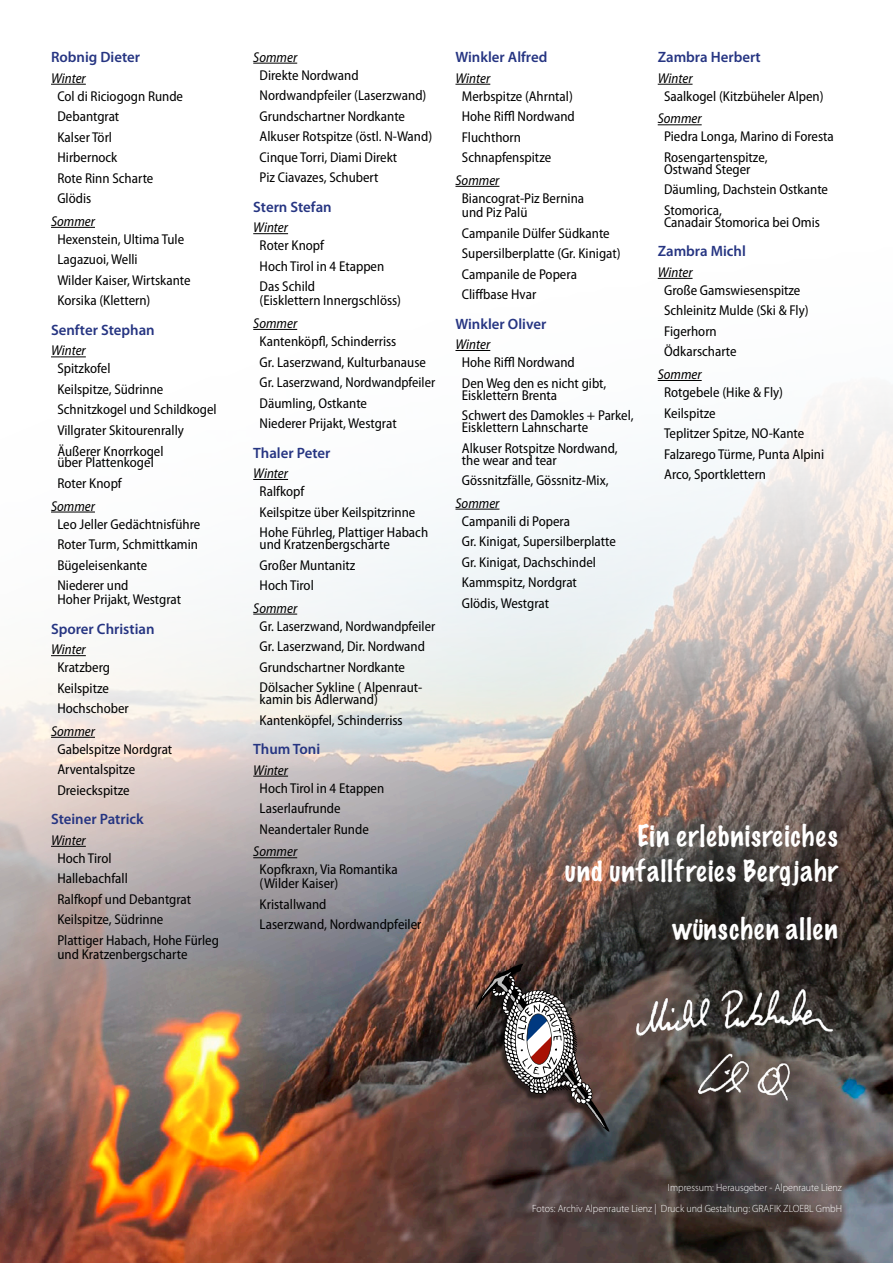
<style>
.page{position:relative;width:893px;height:1263px;background:#fff}
.page>*{position:absolute;margin:0;border:0;box-sizing:border-box;transform-origin:0 0}
.t1{font:100 27px/34.5px "Marker Felt";letter-spacing:.04em;color:#fff;text-align:right}
.t2{font:600 15px "Myriad Pro";color:#263582}
.t3{font:semi-condensed 14.25px/20.5px "Myriad Pro";color:#000}
.t4{font:italic semi-condensed 14.25px "Myriad Pro";color:#000}
.t5{font:300 10.5px/21px "Myriad Pro";color:#fff;text-align:right;scale:.95 1}
</style>
<div class="page">
<img style="left:0;top:185px;width:893px;height:1078px">
<div style="left:470px;top:965px;width:139px;height:174px;background:#000;opacity:.5"></div>
<svg style="left:476px;top:964px;width:134px;height:167px"></svg>
<img style="left:688px;top:1050px;width:109px;height:50px">
<img style="left:630px;top:979px;width:212px;height:64px">
<hr style="left:51px;top:84px;width:35px;height:1px;background:#000">
<hr style="left:51px;top:227px;width:44px;height:1px;background:#000">
<hr style="left:51px;top:356px;width:35px;height:1px;background:#000">
<hr style="left:51px;top:512px;width:44px;height:1px;background:#000">
<hr style="left:51px;top:655px;width:35px;height:1px;background:#000">
<hr style="left:51px;top:737px;width:44px;height:1px;background:#000">
<hr style="left:51px;top:846px;width:35px;height:1px;background:#000">
<hr style="left:253px;top:63px;width:44px;height:1px;background:#000">
<hr style="left:253px;top:233px;width:35px;height:1px;background:#000">
<hr style="left:253px;top:329px;width:44px;height:1px;background:#000">
<hr style="left:253px;top:479px;width:35px;height:1px;background:#000">
<hr style="left:253px;top:614px;width:44px;height:1px;background:#000">
<hr style="left:253px;top:776px;width:35px;height:1px;background:#000">
<hr style="left:253px;top:857px;width:44px;height:1px;background:#000">
<hr style="left:455px;top:84px;width:35px;height:1px;background:#000">
<hr style="left:455px;top:186px;width:44px;height:1px;background:#000">
<hr style="left:455px;top:350px;width:35px;height:1px;background:#000">
<hr style="left:455px;top:509px;width:44px;height:1px;background:#000">
<hr style="left:658px;top:84px;width:34px;height:1px;background:#000">
<hr style="left:658px;top:124px;width:44px;height:1px;background:#000">
<hr style="left:658px;top:278px;width:34px;height:1px;background:#000">
<hr style="left:658px;top:380px;width:44px;height:1px;background:#000">
<p class="t2" style="left:51px;top:49px;width:91px">Robnig Dieter</p>
<p class="t4" style="left:51px;top:70px;width:36px">Winter</p>
<p class="t3" style="left:57px;top:86px;width:127px">Col di Riciogogn Runde<br>Debantgrat<br>Kalser Törl<br>Hirbernock<br>Rote Rinn Scharte<br>Glödis</p>
<p class="t4" style="left:51px;top:214px;width:45px">Sommer</p>
<p class="t3" style="left:57px;top:229px;width:135px">Hexenstein, Ultima Tule<br>Lagazuoi, Welli<br>Wilder Kaiser, Wirtskante<br>Korsika (Klettern)</p>
<p class="t2" style="left:51px;top:322px;width:105px">Senfter Stephan</p>
<p class="t4" style="left:51px;top:343px;width:36px">Winter</p>
<p class="t3" style="left:57px;top:359px;width:161px">Spitzkofel<br>Keilspitze, Südrinne<br>Schnitzkogel und Schildkogel<br>Villgrater Skitourenrally<br>Äußerer Knorrkogel</p>
<p class="t3" style="left:57px;top:453px;width:98px">über Plattenkogel<br>Roter Knopf</p>
<p class="t4" style="left:51px;top:498px;width:45px">Sommer</p>
<p class="t3" style="left:57px;top:514px;width:144px">Leo Jeller Gedächtnisführe<br>Roter Turm, Schmittkamin<br>Bügeleisenkante<br>Niederer und</p>
<p class="t3" style="left:57px;top:589px;width:125px">Hoher Prijakt, Westgrat</p>
<p class="t2" style="left:51px;top:620px;width:105px">Sporer Christian</p>
<p class="t4" style="left:51px;top:642px;width:36px">Winter</p>
<p class="t3" style="left:57px;top:657px;width:73px">Kratzberg<br>Keilspitze<br>Hochschober</p>
<p class="t4" style="left:51px;top:723px;width:45px">Sommer</p>
<p class="t3" style="left:57px;top:739px;width:116px">Gabelspitze Nordgrat<br>Arventalspitze<br>Dreieckspitze</p>
<p class="t2" style="left:51px;top:811px;width:94px">Steiner Patrick</p>
<p class="t4" style="left:51px;top:832px;width:36px">Winter</p>
<p class="t3" style="left:57px;top:848px;width:163px">Hoch Tirol<br>Hallebachfall<br>Ralfkopf und Debantgrat<br>Keilspitze, Südrinne<br>Plattiger Habach, Hohe Fürleg</p>
<p class="t3" style="left:57px;top:944px;width:132px">und Kratzenbergscharte</p>
<p class="t4" style="left:253px;top:49px;width:45px">Sommer</p>
<p class="t3" style="left:260px;top:65px;width:174px">Direkte Nordwand<br>Nordwandpfeiler (Laserzwand)<br>Grundschartner Nordkante<br>Alkuser Rotspitze (östl. N-Wand)<br>Cinque Torri, Diami Direkt<br>Piz Ciavazes, Schubert</p>
<p class="t2" style="left:253px;top:198px;width:80px">Stern Stefan</p>
<p class="t4" style="left:253px;top:220px;width:36px">Winter</p>
<p class="t3" style="left:260px;top:236px;width:126px">Roter Knopf<br>Hoch Tirol in 4 Etappen<br>Das Schild</p>
<p class="t3" style="left:260px;top:291px;width:143px">(Eisklettern Innergschlöss)</p>
<p class="t4" style="left:253px;top:316px;width:45px">Sommer</p>
<p class="t3" style="left:260px;top:331px;width:177px">Kantenköpfl, Schinderriss<br>Gr. Laserzwand, Kulturbanause<br>Gr. Laserzwand, Nordwandpfeiler<br>Däumling, Ostkante<br>Niederer Prijakt, Westgrat</p>
<p class="t2" style="left:253px;top:444px;width:79px">Thaler Peter</p>
<p class="t4" style="left:253px;top:466px;width:36px">Winter</p>
<p class="t3" style="left:260px;top:481px;width:170px">Ralfkopf<br>Keilspitze über Keilspitzrinne<br>Hohe Führleg, Plattiger Habach</p>
<p class="t3" style="left:260px;top:534px;width:132px">und Kratzenbergscharte<br>Großer Muntanitz<br>Hoch Tirol</p>
<p class="t4" style="left:253px;top:600px;width:45px">Sommer</p>
<p class="t3" style="left:260px;top:616px;width:177px">Gr. Laserzwand, Nordwandpfeiler<br>Gr. Laserzwand, Dir. Nordwand<br>Grundschartner Nordkante<br>Dölsacher Sykline ( Alpenraut-</p>
<p class="t3" style="left:260px;top:689px;width:145px">kamin bis Adlerwand)<br>Kantenköpfel, Schinderriss</p>
<p class="t2" style="left:253px;top:741px;width:68px">Thum Toni</p>
<p class="t4" style="left:253px;top:762px;width:36px">Winter</p>
<p class="t3" style="left:260px;top:778px;width:126px">Hoch Tirol in 4 Etappen<br>Laserlaufrunde<br>Neandertaler Runde</p>
<p class="t4" style="left:253px;top:844px;width:45px">Sommer</p>
<p class="t3" style="left:260px;top:863px;width:140px;line-height:14.1px">Kopfkraxn, Via Romantika (Wilder Kaiser)</p>
<p class="t3" style="left:260px;top:894px;width:163px">Kristallwand<br>Laserzwand, Nordwandpfeiler</p>
<p class="t2" style="left:455px;top:49px;width:93px">Winkler Alfred</p>
<p class="t4" style="left:455px;top:70px;width:36px">Winter</p>
<p class="t3" style="left:462px;top:86px;width:114px">Merbspitze (Ahrntal)<br>Hohe Riffl Nordwand<br>Fluchthorn<br>Schnapfenspitze</p>
<p class="t4" style="left:455px;top:172px;width:45px">Sommer</p>
<p class="t3" style="left:462px;top:191px;width:124px;line-height:14.1px">Biancograt-Piz Bernina und Piz Palü</p>
<p class="t3" style="left:462px;top:223px;width:160px">Campanile Dülfer Südkante<br>Supersilberplatte (Gr. Kinigat)<br>Campanile de Popera<br>Cliffbase Hvar</p>
<p class="t2" style="left:455px;top:315px;width:92px">Winkler Oliver</p>
<p class="t4" style="left:455px;top:337px;width:36px">Winter</p>
<p class="t3" style="left:462px;top:352px;width:146px">Hohe Riffl Nordwand<br>Den Weg den es nicht gibt,</p>
<p class="t3" style="left:462px;top:385px;width:173px">Eisklettern Brenta<br>Schwert des Damokles + Parkel,</p>
<p class="t3" style="left:462px;top:417px;width:157px">Eisklettern Lahnscharte<br>Alkuser Rotspitze Nordwand,</p>
<p class="t3" style="left:462px;top:450px;width:148px">the wear and tear<br>Gössnitzfälle, Gössnitz-Mix,</p>
<p class="t4" style="left:455px;top:495px;width:45px">Sommer</p>
<p class="t3" style="left:462px;top:511px;width:155px">Campanili di Popera<br>Gr. Kinigat, Supersilberplatte<br>Gr. Kinigat, Dachschindel<br>Kammspitz, Nordgrat<br>Glödis, Westgrat</p>
<p class="t2" style="left:658px;top:49px;width:105px">Zambra Herbert</p>
<p class="t4" style="left:658px;top:70px;width:36px">Winter</p>
<p class="t3" style="left:664px;top:86px;width:161px">Saalkogel (Kitzbüheler Alpen)</p>
<p class="t4" style="left:658px;top:111px;width:45px">Sommer</p>
<p class="t3" style="left:664px;top:127px;width:171px">Piedra Longa, Marino di Foresta<br>Rosengartenspitze,</p>
<p class="t3" style="left:664px;top:159px;width:165px">Ostwand Steger<br>Däumling, Dachstein Ostkante<br>Stomorica,</p>
<p class="t3" style="left:664px;top:212px;width:157px">Canadair Stomorica bei Omis</p>
<p class="t2" style="left:658px;top:243px;width:90px">Zambra Michl</p>
<p class="t4" style="left:658px;top:265px;width:36px">Winter</p>
<p class="t3" style="left:664px;top:280px;width:146px">Große Gamswiesenspitze<br>Schleinitz Mulde (Ski &amp; Fly)<br>Figerhorn<br>Ödkarscharte</p>
<p class="t4" style="left:658px;top:367px;width:45px">Sommer</p>
<p class="t3" style="left:664px;top:382px;width:162px">Rotgebele (Hike &amp; Fly)<br>Keilspitze<br>Teplitzer Spitze, NO-Kante<br>Falzarego Türme, Punta Alpini<br>Arco, Sportklettern</p>
<h1 class="t1" style="left:565px;top:818px;width:274px">Ein erlebnisreiches<br>und unfallfreies Bergjahr</h1>
<h1 class="t1" style="left:673px;top:911px;width:166px">wünschen allen</h1>
<p class="t5" style="left:532px;top:1177px;width:328px">Impressum: Herausgeber - Alpenraute Lienz<br>Fotos: Archiv Alpenraute Lienz | Druck und Gestaltung: GRAFIK ZLOEBL GmbH</p>
</div>
